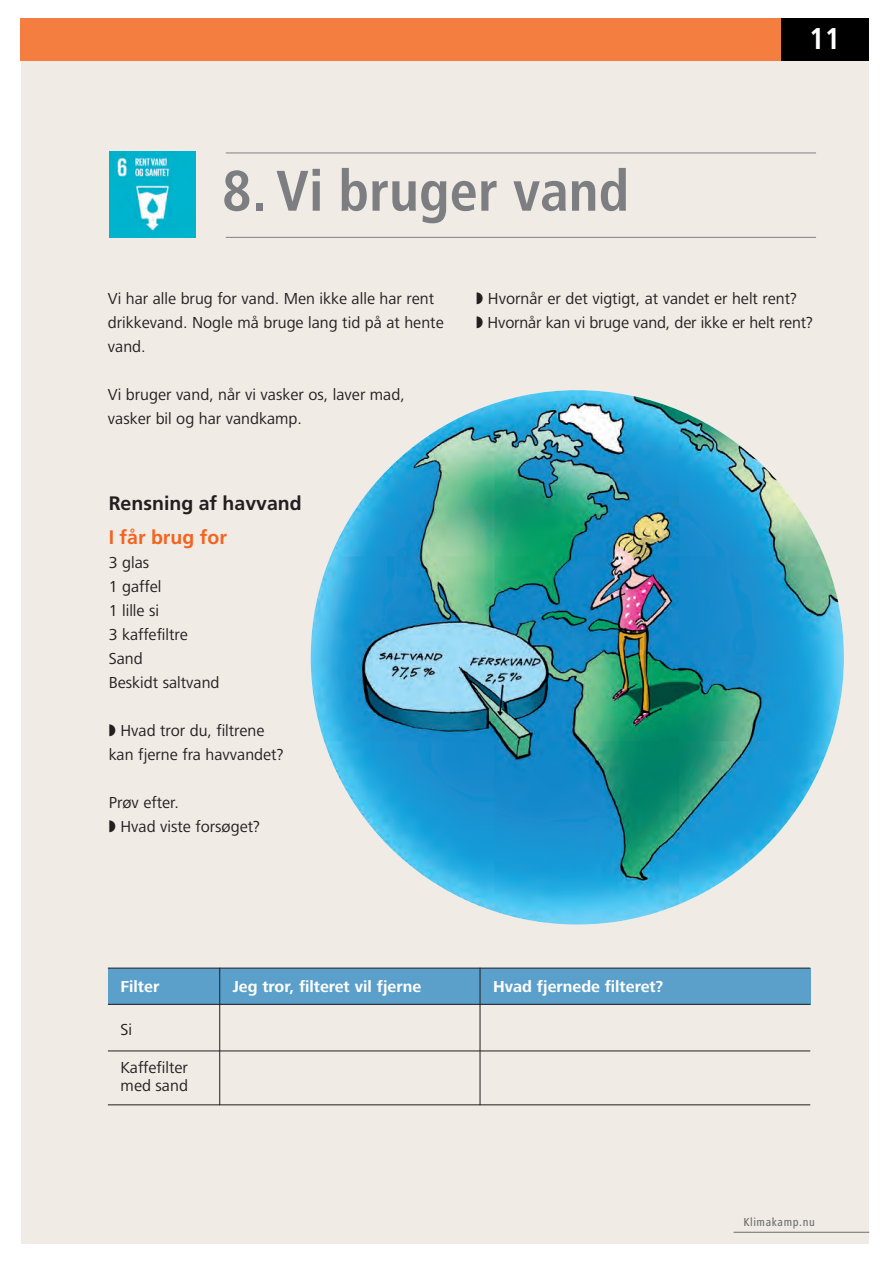
<style>
.page{position:relative;width:893px;height:1264px;background:#fff}
.page>*{position:absolute;margin:0;border:0;box-sizing:border-box;transform-origin:0 0}
.t1{font:700 condensed 57px "Frutiger LT Std";color:#7c7e81}
.t2{font:700 condensed 30px "Frutiger LT Std";color:#fff}
.t3{font:700 19.5px "Frutiger LT Std";color:#231f20}
.t4{font:700 19.5px "Frutiger LT Std";color:#f36421}
.t5{font:16.5px/24px "Frutiger Next LT";color:#231f20}
.t6{font:700 16.5px "Frutiger Next LT";color:#fff}
.t7{font:500 condensed 12px "Frutiger Next LT";letter-spacing:.05em;color:#6c6d70}
</style>
<div class="page">
<div style="left:21px;top:53px;width:847px;height:1190px;background:#f0ebe5"></div>
<div style="left:20px;top:18px;width:761px;height:43px;background:#f47e3f"></div>
<div style="left:781px;top:18px;width:88px;height:43px;background:#000"></div>
<hr style="left:733px;top:1231px;width:136px;height:1px;background:#6c6d70">
<img style="left:109px;top:151px;width:86px;height:87px">
<hr style="left:226px;top:237px;width:589px;height:1px;background:#808285">
<hr style="left:226px;top:152px;width:589px;height:1px;background:#808285">
<div style="left:108px;top:967px;width:112px;height:37px;background:#5ba0ca"></div>
<div style="left:220px;top:967px;width:260px;height:37px;background:#5ba0ca"></div>
<div style="left:480px;top:967px;width:330px;height:37px;background:#5ba0ca"></div>
<hr style="left:219px;top:967px;width:1px;height:137px;background:#231f20">
<hr style="left:479px;top:967px;width:1px;height:137px;background:#231f20">
<hr style="left:108px;top:967px;width:702px;height:1px;background:#231f20">
<hr style="left:108px;top:1003px;width:702px;height:1px;background:#231f20">
<hr style="left:108px;top:1050px;width:702px;height:1px;background:#231f20">
<hr style="left:108px;top:1104px;width:702px;height:1px;background:#231f20">
<img style="left:310px;top:390px;width:533px;height:534px;border-radius:50%">
<h1 class="t1" style="left:222px;top:168px;width:408px">8. Vi bruger vand</h1>
<h2 class="t2" style="left:809px;top:27px;width:33px">11</h2>
<p class="t5" style="left:108px;top:288px;width:337px">Vi har alle brug for vand. Men ikke alle har rent drikkevand. Nogle må bruge lang tid på at hente vand.</p>
<p class="t5" style="left:108px;top:384px;width:298px">Vi bruger vand, når vi vasker os, laver mad, vasker bil og har vandkamp.</p>
<p class="t3" style="left:109px;top:495px;width:194px">Rensning af havvand</p>
<p class="t4" style="left:109px;top:529px;width:120px">I får brug for</p>
<p class="t5" style="left:109px;top:552px;width:112px">3 glas<br>1 gaffel<br>1 lille si<br>3 kaffefiltre<br>Sand<br>Beskidt saltvand</p>
<p class="t5" style="left:109px;top:720px;width:176px">◗ Hvad tror du, filtrene kan fjerne fra havvandet?</p>
<p class="t5" style="left:109px;top:792px;width:153px">Prøv efter.<br>◗ Hvad viste forsøget?</p>
<p class="t5" style="left:476px;top:288px;width:338px">◗ Hvornår er det vigtigt, at vandet er helt rent?<br>◗ Hvornår kan vi bruge vand, der ikke er helt rent?</p>
<p class="t6" style="left:121px;top:979px;width:40px">Filter</p>
<p class="t6" style="left:233px;top:979px;width:190px">Jeg tror, filteret vil fjerne</p>
<p class="t6" style="left:493px;top:979px;width:171px">Hvad fjernede filteret?</p>
<p class="t5" style="left:121px;top:1019px;width:13px">Si</p>
<p class="t5" style="left:121px;top:1059px;width:69px;line-height:18px">Kaffefilter med sand</p>
<p class="t7" style="left:743px;top:1216px;width:73px">Klimakamp.nu</p>
</div>
